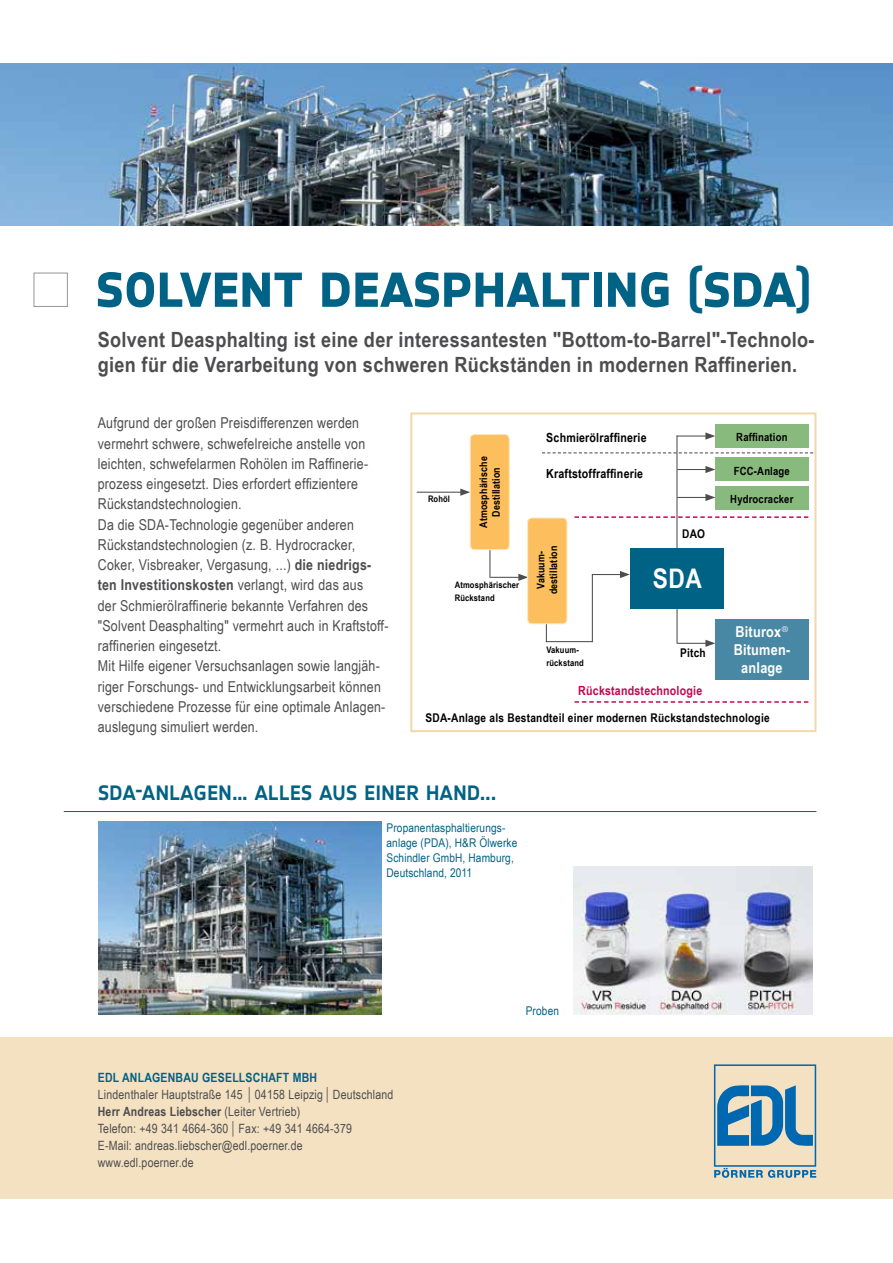
<style>
.page{position:relative;width:893px;height:1263px;background:#fff}
.page>*{position:absolute;margin:0;border:0;box-sizing:border-box;transform-origin:0 0}
.t1{font:60px "Notes Bold Caps";letter-spacing:-.02em;color:#006285}
.t2{font:700 27px "Arial Narrow";color:#fff}
.t3{font:25.5px "Notes Medium Caps";letter-spacing:-.01em;color:#006285;scale:.95 1}
.t4{font:700 21px/24.8px "Arial Narrow";letter-spacing:.015em;color:#4d4d4f;scale:1.05 1}
.t5{font:15px/20.2px "Arial Narrow";letter-spacing:.015em;color:#4d4d4f}
.t6{font:700 15px/18px "Arial Narrow";letter-spacing:.015em;color:#fff;text-align:center}
.t7{font:12.75px/17px "Arial Narrow";letter-spacing:.015em;color:#4d4d4f}
.t8{font:700 12.75px "Arial Narrow";letter-spacing:.015em;color:#006285}
.t9{font:700 12.6px "Arial Narrow";letter-spacing:.015em;color:#000}
.t10{font:700 12.6px "Arial Narrow";letter-spacing:.015em;color:#c60651}
.t11{font:12px/15px "Arial Narrow";letter-spacing:.01em;color:#006285}
.t12{font:700 12px "Arial Narrow";letter-spacing:.02em;color:#000}
.t13{font:700 11.25px "Arial Narrow";letter-spacing:.015em;color:#000}
.t14{font:700 10.5px/12.8px "Arial Narrow";letter-spacing:.015em;color:#000;text-align:center}
.t15{font:700 9px/12.8px "Arial Narrow";letter-spacing:.015em;color:#000}
.s1{font-size:49.5px}
.s2{font-weight:700}
.s3{font-weight:700;color:#006285}
.s4{font-size:16.65px}
</style>
<div class="page">
<div style="left:0;top:1037px;width:893px;height:162px;background:#f3e1c1"></div>
<svg style="left:714px;top:1064px;width:102px;height:114px"></svg>
<img style="left:0;top:64px;width:893px;height:161px">
<div style="left:34px;top:273px;width:34px;height:34px;border:1px solid #939598"></div>
<img style="left:574px;top:866px;width:239px;height:149px">
<hr style="left:64px;top:811px;width:752px;height:1px;background:#006285">
<img style="left:98px;top:822px;width:283px;height:193px">
<div style="left:410px;top:412px;width:406px;height:320px;background:#fff;border:2px solid #f1d7a9"></div>
<hr style="left:676px;top:435px;width:32px;height:2px;background:#4d4d4f">
<svg style="left:705px;top:432px;width:10px;height:8px"></svg>
<hr style="left:677px;top:469px;width:31px;height:1px;background:#4d4d4f">
<svg style="left:705px;top:466px;width:10px;height:7px"></svg>
<hr style="left:677px;top:497px;width:31px;height:1px;background:#4d4d4f">
<svg style="left:705px;top:494px;width:10px;height:7px"></svg>
<hr style="left:677px;top:643px;width:31px;height:1px;background:#4d4d4f">
<svg style="left:705px;top:640px;width:10px;height:7px"></svg>
<hr style="left:490px;top:577px;width:31px;height:1px;background:#4d4d4f">
<svg style="left:518px;top:574px;width:9px;height:7px"></svg>
<hr style="left:546px;top:641px;width:47px;height:1px;background:#4d4d4f">
<hr style="left:489px;top:513px;width:1px;height:65px;background:#4d4d4f">
<hr style="left:546px;top:577px;width:1px;height:65px;background:#4d4d4f">
<hr style="left:592px;top:574px;width:1px;height:68px;background:#4d4d4f">
<hr style="left:676px;top:583px;width:2px;height:61px;background:#4d4d4f">
<div style="left:470px;top:434px;width:39px;height:116px;background:#fdbe5d;border-radius:4px"></div>
<div style="left:470px;top:434px;width:39px;height:116px;border:1px solid #ffe6c1;border-radius:4px"></div>
<div style="left:528px;top:518px;width:39px;height:106px;background:#fdbe5d;border-radius:4px"></div>
<div style="left:527px;top:518px;width:40px;height:106px;border:1px solid #ffe6c1;border-radius:4px"></div>
<hr style="left:676px;top:436px;width:1px;height:156px;background:#4d4d4f">
<svg style="left:542px;top:452px;width:271px;height:1px"></svg>
<svg style="left:574px;top:516px;width:234px;height:2px"></svg>
<hr style="left:417px;top:492px;width:46px;height:1px;background:#4d4d4f">
<svg style="left:460px;top:489px;width:10px;height:7px"></svg>
<div style="left:715px;top:424px;width:93px;height:24px;background:#89ba7d"></div>
<div style="left:715px;top:486px;width:93px;height:24px;background:#89ba7d"></div>
<div style="left:715px;top:457px;width:93px;height:24px;background:#89ba7d"></div>
<div style="left:715px;top:619px;width:93px;height:60px;background:#4988a5"></div>
<div style="left:630px;top:548px;width:94px;height:60px;background:#006285"></div>
<hr style="left:592px;top:574px;width:30px;height:1px;background:#4d4d4f">
<svg style="left:620px;top:571px;width:10px;height:7px"></svg>
<svg style="left:574px;top:701px;width:234px;height:2px"></svg>
<h1 class="t1" style="left:95px;top:252px;width:718px">solvent deasphalting <span class="s1">(</span>sda<span class="s1">)</span></h1>
<h3 class="t4" style="left:98px;top:326px;width:684px">Solvent Deasphalting ist eine der interessantesten "Bottom-to-Barrel"-Technolo&shy;gien für die Verarbeitung von schweren Rückständen in modernen Raffinerien.</h3>
<p class="t5" style="left:98px;top:412px;width:292px">Aufgrund der großen Preisdifferenzen werden vermehrt schwere, schwefelreiche anstelle von leichten, schwefelarmen Rohölen im Raffinerie&shy;prozess eingesetzt. Dies erfordert effizientere Rückstandstechnologien.<br>Da die SDA-Technologie gegenüber anderen Rückstandstechnologien (z. B. Hydrocracker, Coker, Visbreaker, Vergasung, ...) <span class="s2">die niedrigs&shy;ten Investitionskosten</span> verlangt, wird das aus<br>der Schmierölraffinerie bekannte Verfahren des "Solvent Deasphalting" vermehrt auch in Kraftstoff&shy;raffinerien eingesetzt.<br>Mit Hilfe eigener Versuchsanlagen sowie langjäh&shy;riger Forschungs- und Entwicklungsarbeit können verschiedene Prozesse für eine optimale Anlagen&shy;auslegung simuliert werden.</p>
<p class="t15" style="left:428px;top:492px;width:24px">Rohöl</p>
<p class="t14" style="left:477px;top:528px;width:73px;rotate:-90deg">Atmosphärische<br>Destillation</p>
<p class="t15" style="left:455px;top:578px;width:66px">Atmosphärischer<br>Rückstand</p>
<p class="t9" style="left:546px;top:428px;width:102px">Schmierölraffinerie</p>
<p class="t13" style="left:736px;top:429px;width:53px">Raffination</p>
<p class="t9" style="left:546px;top:464px;width:98px">Kraftstoffraffinerie</p>
<p class="t13" style="left:734px;top:462px;width:57px">FCC-Anlage</p>
<p class="t14" style="left:534px;top:594px;width:50px;rotate:-90deg">Vakuum&shy;destillation</p>
<p class="t15" style="left:546px;top:643px;width:39px">Vakuum&shy;rückstand</p>
<p class="t12" style="left:682px;top:525px;width:24px">DAO</p>
<h2 class="t2" style="left:653px;top:558px;width:51px">SDA</h2>
<p class="t12" style="left:680px;top:644px;width:27px">Pitch</p>
<p class="t10" style="left:578px;top:681px;width:125px">Rückstandstechnologie</p>
<p class="t13" style="left:730px;top:491px;width:65px">Hydrocracker</p>
<p class="t6" style="left:734px;top:622px;width:58px">Biturox<sup>®<br></sup>Bitumen&shy;anlage</p>
<p class="t12" style="left:425px;top:708px;width:346px">SDA-Anlage als Bestandteil einer modernen Rückstandstechnologie</p>
<h3 class="t3" style="left:98px;top:777px;width:421px">sda-anlagen… alles aus einer hand...</h3>
<p class="t11" style="left:386px;top:819px;width:132px">Propanentasphaltierungs&shy;anlage (PDA), H&amp;R Ölwerke<br>Schindler GmbH, Hamburg,<br>Deutschland, 2011</p>
<p class="t7" style="left:98px;top:1068px;width:297px;text-indent:155px"><span class="s3">chaft mbH<br></span>Lindenthaler Hauptstraße 145 <span class="s4">|</span> 04158 Leipzig <span class="s4">|</span> Deutschland <span class="s2">Herr Andreas Liebscher</span> (Leiter Vertrieb)<br>Telefon: +49 341 4664-360 <span class="s4">|</span> Fax: +49 341 4664-379<br>E-Mail: andreas.liebscher@edl.poerner.de www.edl.poerner.de</p>
<p class="t8" style="left:98px;top:1068px;width:113px">EDL Anlagenbau Gesells</p>
<p class="t11" style="left:526px;top:1002px;width:35px">Proben</p>
</div>
